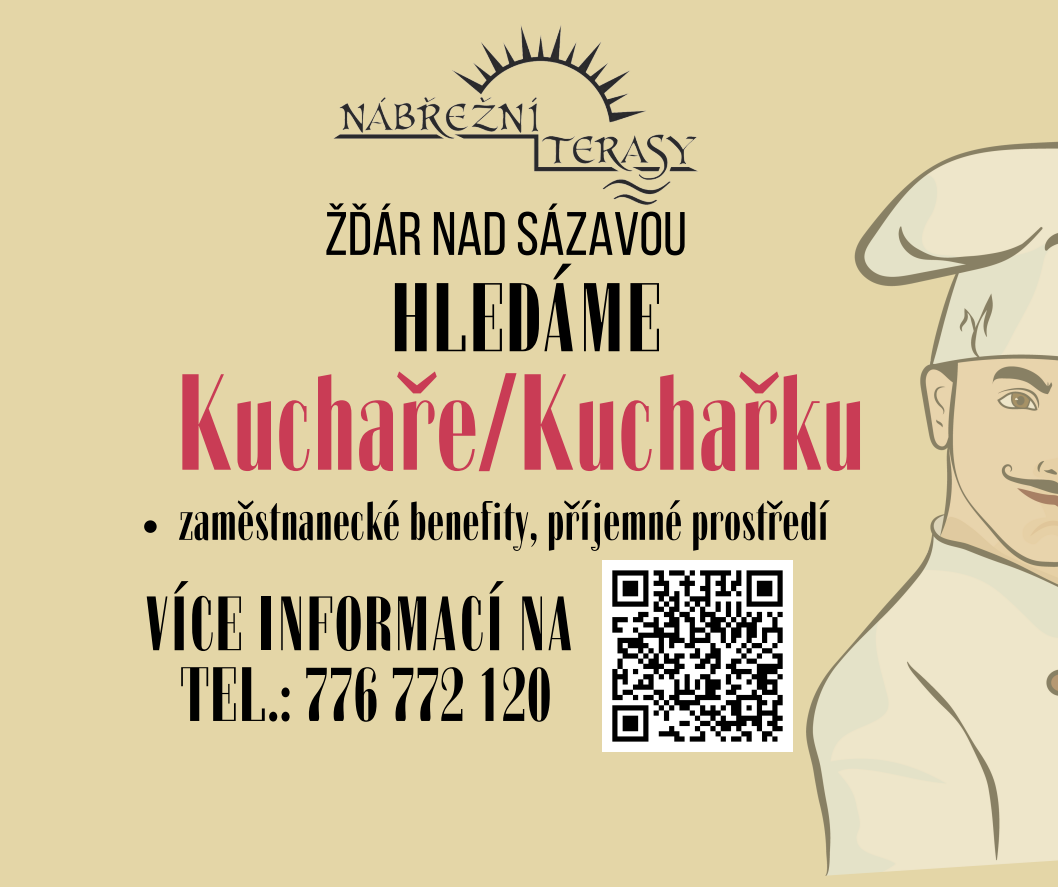
<style>
.page{position:relative;width:1058px;height:887px;background:#fff}
.page>*{position:absolute;margin:0;border:0;box-sizing:border-box;transform-origin:0 0}
.t1{font:132px "Zabatana Poster";color:#c93c55}
.t2{font:94.2px "Zabatana Poster";color:#000}
.t3{font:74.4px/70.7px "Zabatana Poster";color:#000;text-align:center}
.t4{font:61.2px "Bebas Neue";color:#000}
.t5{font:53.1px "Zabatana Poster";color:#000}
</style>
<div class="page">
<div style="left:0;top:0;width:1058px;height:886px;background:#e4d6a7"></div>
<svg style="left:144px;top:520px;width:13px;height:13px"></svg>
<img style="left:333px;top:25px;width:365px;height:180px">
<img style="left:602px;top:561px;width:190px;height:190px">
<img style="left:806px;top:141px;width:252px;height:734px">
<h1 class="t4" style="left:324px;top:209px;width:364px">ŽĎÁR NADSÁZAVOU</h1>
<p class="t2" style="left:390px;top:285px;width:274px">HLEDÁME</p>
<p class="t1" style="left:174px;top:377px;width:693px">Kuchaře/Kuchařku</p>
<h4 class="t5" style="left:179px;top:502px;width:652px">zaměstnanecké benefity, příjemné prostředí</h4>
<h2 class="t3" style="left:144px;top:600px;width:432px">VÍCE INFORMACÍ NA<br>TEL.: 776 772 120</h2>
</div>
